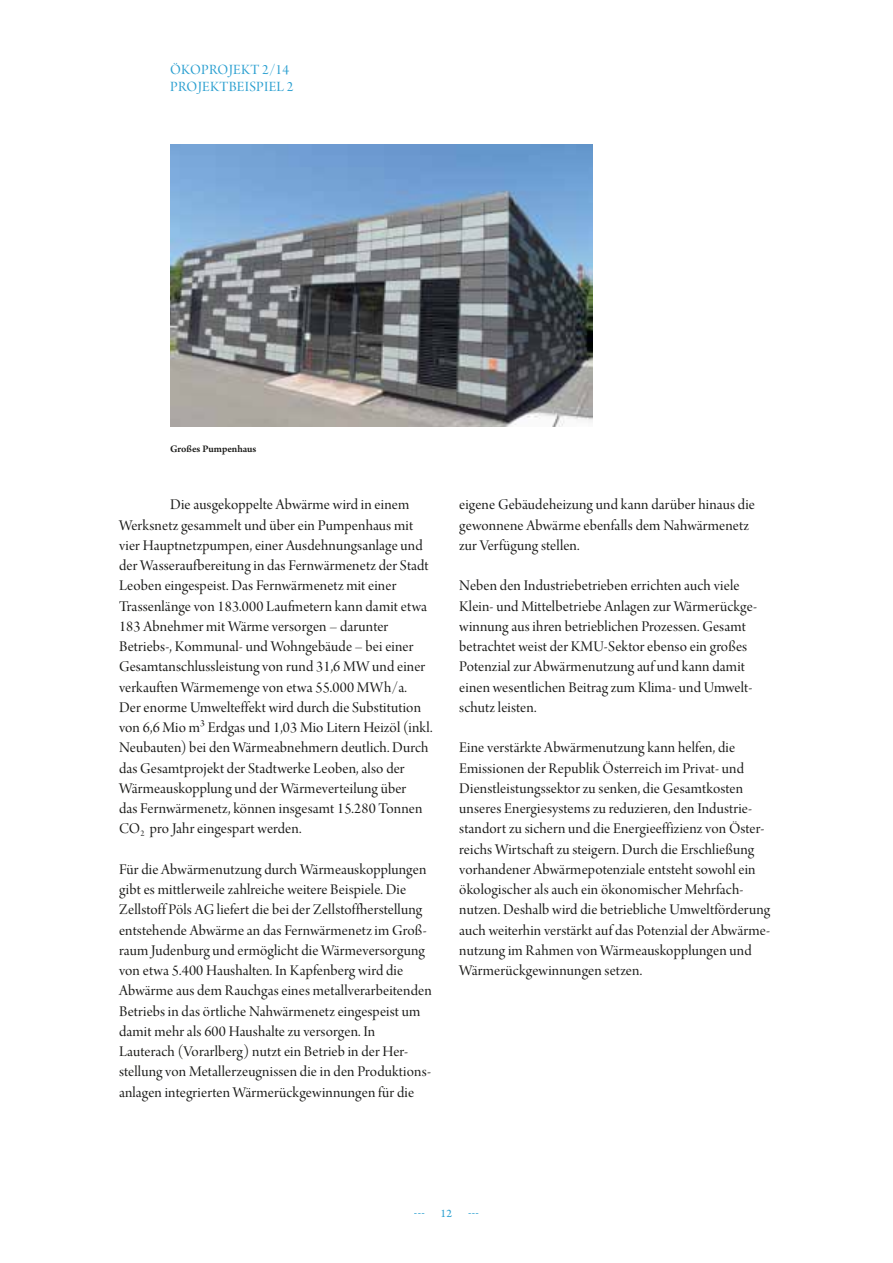
<style>
.page{position:relative;width:893px;height:1263px;background:#fff}
.page>*{position:absolute;margin:0;border:0;box-sizing:border-box;transform-origin:0 0}
.t1{font:15.75px/20.2px "Arno Pro Display";letter-spacing:.01em;color:#1a1a18}
.t2{font:15px/16.5px "Arno Pro Display";letter-spacing:.02em;color:#2a9fd0}
.t3{font:12px "Arno Pro";color:#2a9fd0}
.t4{font:600 10.5px "Arno Pro";color:#1a1a18}
</style>
<div class="page">
<img style="left:170px;top:145px;width:422px;height:281px">
<p class="t2" style="left:170px;top:62px;width:125px">ÖKOPROJEKT 2/14<br>PROJEKTBEISPIEL 2</p>
<p class="t4" style="left:170px;top:442px;width:88px">Großes Pumpenhaus</p>
<p class="t1" style="left:119px;top:496px;width:315px;text-indent:51px">Die ausgekoppelte Abwärme wird in einem Werksnetz gesammelt und über ein Pumpenhaus mit vier Hauptnetzpumpen, einer Ausdehnungsanlage und der Wasseraufbereitung in das Fernwärmenetz der Stadt Leoben eingespeist. Das Fernwärmenetz mit einer Trassenlänge von 183.000 Laufmetern kann damit etwa 183 Abnehmer mit Wärme versorgen – darunter Betriebs-, Kommunal- und Wohngebäude – bei einer Gesamtanschlussleistung von rund 31,6 MW und einer verkauften Wärmemenge von etwa 55.000 MWh/a.<br>Der enorme Umwelteffekt wird durch die Substitution von 6,6 Mio m3 Erdgas und 1,03 Mio Litern Heizöl (inkl.<br>Neubauten) bei den Wärmeabnehmern deutlich. Durch das Gesamtprojekt der Stadtwerke Leoben, also der Wärmeauskopplung und der Wärmeverteilung über<br>das Fernwärmenetz, können insgesamt 15.280 Tonnen CO<sub>2</sub> pro Jahr eingespart werden.</p>
<p class="t1" style="left:119px;top:860px;width:314px">Für die Abwärmenutzung durch Wärmeauskopplungen gibt es mittlerweile zahlreiche weitere Beispiele. Die Zellstoff Pöls AG liefert die bei der Zellstoffherstellung entstehende Abwärme an das Fernwärmenetz im Groß&shy;raum Judenburg und ermöglicht die Wärmeversorgung von etwa 5.400 Haushalten. In Kapfenberg wird die Abwärme aus dem Rauchgas eines metallverarbeitenden Betriebs in das örtliche Nahwärmenetz eingespeist um damit mehr als 600 Haushalte zu versorgen. In Lauterach (Vorarlberg) nutzt ein Betrieb in der Her&shy;stellung von Metallerzeugnissen die in den Produktions&shy;anlagen integrierten Wärmerückgewinnungen für die</p>
<p class="t1" style="left:459px;top:496px;width:297px">eigene Gebäudeheizung und kann darüber hinaus die gewonnene Abwärme ebenfalls dem Nahwärmenetz zur Verfügung stellen.</p>
<p class="t1" style="left:459px;top:577px;width:299px">Neben den Industriebetrieben errichten auch viele Klein- und Mittelbetriebe Anlagen zur Wärmerückge&shy;winnung aus ihren betrieblichen Prozessen. Gesamt betrachtet weist der KMU-Sektor ebenso ein großes Potenzial zur Abwärmenutzung auf und kann damit einen wesentlichen Beitrag zum Klima- und Umwelt&shy;schutz leisten.</p>
<p class="t1" style="left:459px;top:739px;width:312px">Eine verstärkte Abwärmenutzung kann helfen, die Emissionen der Republik Österreich im Privat- und Dienstleistungssektor zu senken, die Gesamtkosten unseres Energiesystems zu reduzieren, den Industrie&shy;standort zu sichern und die Energieeffizienz von Öster&shy;reichs Wirtschaft zu steigern. Durch die Erschließung vorhandener Abwärmepotenziale entsteht sowohl ein ökologischer als auch ein ökonomischer Mehrfach&shy;nutzen. Deshalb wird die betriebliche Umweltförderung auch weiterhin verstärkt auf das Potenzial der Abwärme&shy;nutzung im Rahmen von Wärmeauskopplungen und Wärmerückgewinnungen setzen.</p>
<p class="t3" style="left:414px;top:1206px;width:12px">---</p>
<p class="t3" style="left:441px;top:1206px;width:13px">12</p>
<p class="t3" style="left:468px;top:1206px;width:12px">---</p>
</div>
